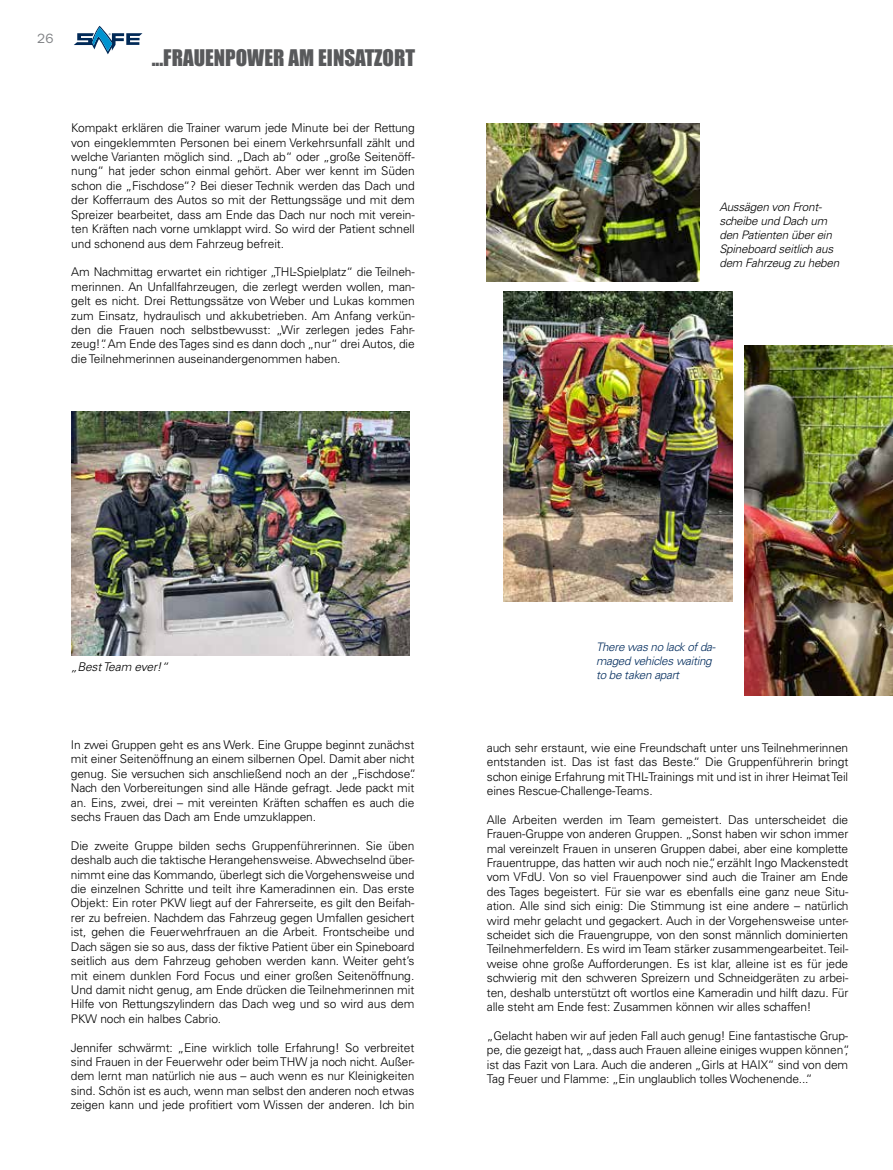
<style>
.page{position:relative;width:893px;height:1170px;background:#fff}
.page>*{position:absolute;margin:0;border:0;box-sizing:border-box;transform-origin:0 0}
.t1{font:21px "Impact";color:#58595b}
.t2{font:13.5px "Franklin Gothic LT";color:#808285}
.t3{font:300 12px/14.4px "Univers LT Std";letter-spacing:-.01em;color:#000;text-align:justify}
.t4{font:italic 300 12px "Univers LT Std";letter-spacing:-.01em;color:#000}
.t5{font:italic 300 11.7px/14.1px "Univers LT Std";letter-spacing:-.02em;color:#000}
.t6{font:italic 300 11.7px/14.1px "Univers LT Std";letter-spacing:-.025em;color:#002b5c}
</style>
<div class="page">
<svg style="left:74px;top:25px;width:69px;height:30px"></svg>
<img style="left:71px;top:411px;width:338px;height:244px">
<img style="left:487px;top:123px;width:212px;height:159px">
<img style="left:744px;top:346px;width:149px;height:349px">
<img style="left:503px;top:292px;width:229px;height:309px">
<p class="t2" style="left:37px;top:30px;width:18px">26</p>
<h1 class="t1" style="left:152px;top:42px;width:265px">...FRAUENPOWER AM EINSATZORT</h1>
<p class="t3" style="left:71px;top:121px;width:345px">Kompakt erklären die Trainer warum jede Minute bei der Rettung von eingeklemmten Personen bei einem Verkehrsunfall zählt und welche Varianten möglich sind. „Dach ab“ oder „große Seitenöff&shy;nung“ hat jeder schon einmal gehört. Aber wer kennt im Süden schon die „Fischdose“? Bei dieser Technik werden das Dach und der Kofferraum des Autos so mit der Rettungssäge und mit dem Spreizer bearbeitet, dass am Ende das Dach nur noch mit verein&shy;ten Kräften nach vorne umklappt wird. So wird der Patient schnell und schonend aus dem Fahrzeug befreit.</p>
<p class="t3" style="left:71px;top:265px;width:345px">Am Nachmittag erwartet ein richtiger „THL-Spielplatz“ die Teilneh&shy;merinnen. An Unfallfahrzeugen, die zerlegt werden wollen, man&shy;gelt es nicht. Drei Rettungssätze von Weber und Lukas kommen zum Einsatz, hydraulisch und akkubetrieben. Am Anfang verkün&shy;den die Frauen noch selbstbewusst: „Wir zerlegen jedes Fahr&shy;zeug!“. Am Ende des Tages sind es dann doch „nur“ drei Autos, die die Teilnehmerinnen auseinandergenommen haben.</p>
<p class="t5" style="left:719px;top:200px;width:121px">Aussägen von Front&shy;scheibe und Dach um den Patienten über ein<br>Spineboard seitlich aus dem Fahrzeug zu heben</p>
<p class="t4" style="left:71px;top:659px;width:99px">„Best Team ever!“</p>
<p class="t3" style="left:71px;top:737px;width:347px;text-align:left">In zwei Gruppen geht es ans Werk. Eine Gruppe beginnt zunächst mit einer Seitenöffnung an einem silbernen Opel. Damit aber nicht genug. Sie versuchen sich anschließend noch an der „Fischdose“.<br>Nach den Vorbereitungen sind alle Hände gefragt. Jede packt mit an. Eins, zwei, drei – mit vereinten Kräften schaffen es auch die sechs Frauen das Dach am Ende umzuklappen.</p>
<p class="t3" style="left:71px;top:838px;width:345px">Die zweite Gruppe bilden sechs Gruppenführerinnen. Sie üben deshalb auch die taktische Herangehensweise. Abwechselnd über&shy;nimmt eine das Kommando, überlegt sich die Vorgehensweise und die einzelnen Schritte und teilt ihre Kameradinnen ein. Das erste Objekt: Ein roter PKW liegt auf der Fahrerseite, es gilt den Beifah&shy;rer zu befreien. Nachdem das Fahrzeug gegen Umfallen gesichert ist, gehen die Feuerwehrfrauen an die Arbeit. Frontscheibe und Dach sägen sie so aus, dass der fiktive Patient über ein Spineboard seitlich aus dem Fahrzeug gehoben werden kann. Weiter geht’s mit einem dunklen Ford Focus und einer großen Seitenöffnung.<br>Und damit nicht genug, am Ende drücken die Teilnehmerinnen mit Hilfe von Rettungszylindern das Dach weg und so wird aus dem PKW noch ein halbes Cabrio.</p>
<p class="t3" style="left:71px;top:1039px;width:345px">Jennifer schwärmt: „Eine wirklich tolle Erfahrung! So verbreitet sind Frauen in der Feuerwehr oder beim THW ja noch nicht. Außer&shy;dem lernt man natürlich nie aus – auch wenn es nur Kleinigkeiten sind. Schön ist es auch, wenn man selbst den anderen noch etwas zeigen kann und jede profitiert vom Wissen der anderen. Ich bin</p>
<p class="t6" style="left:596px;top:640px;width:121px">There was no lack of da&shy;maged vehicles waiting to be taken apart</p>
<p class="t3" style="left:487px;top:740px;width:363px">auch sehr erstaunt, wie eine Freundschaft unter uns Teilnehmerinnen entstanden ist. Das ist fast das Beste.“ Die Gruppenführerin bringt schon einige Erfahrung mit THL-Trainings mit und ist in ihrer Heimat Teil eines Rescue-Challenge-Teams.</p>
<p class="t3" style="left:487px;top:812px;width:363px">Alle Arbeiten werden im Team gemeistert. Das unterscheidet die Frauen-Gruppe von anderen Gruppen. „Sonst haben wir schon immer mal vereinzelt Frauen in unseren Gruppen dabei, aber eine komplette Frauentruppe, das hatten wir auch noch nie.“, erzählt Ingo Mackenstedt vom VFdU. Von so viel Frauenpower sind auch die Trainer am Ende des Tages begeistert. Für sie war es ebenfalls eine ganz neue Situ&shy;ation. Alle sind sich einig: Die Stimmung ist eine andere – natürlich wird mehr gelacht und gegackert. Auch in der Vorgehensweise unter&shy;scheidet sich die Frauengruppe, von den sonst männlich dominierten Teilnehmerfeldern. Es wird im Team stärker zusammengearbeitet. Teil&shy;weise ohne große Aufforderungen. Es ist klar, alleine ist es für jede schwierig mit den schweren Spreizern und Schneidgeräten zu arbei&shy;ten, deshalb unterstützt oft wortlos eine Kameradin und hilft dazu. Für alle steht am Ende fest: Zusammen können wir alles schaffen!</p>
<p class="t3" style="left:487px;top:1028px;width:365px;text-align:left">„Gelacht haben wir auf jeden Fall auch genug! Eine fantastische Grup&shy;pe, die gezeigt hat, „dass auch Frauen alleine einiges wuppen können“, ist das Fazit von Lara. Auch die anderen „Girls at HAIX“ sind von dem Tag Feuer und Flamme: „Ein unglaublich tolles Wochenende...“</p>
</div>
